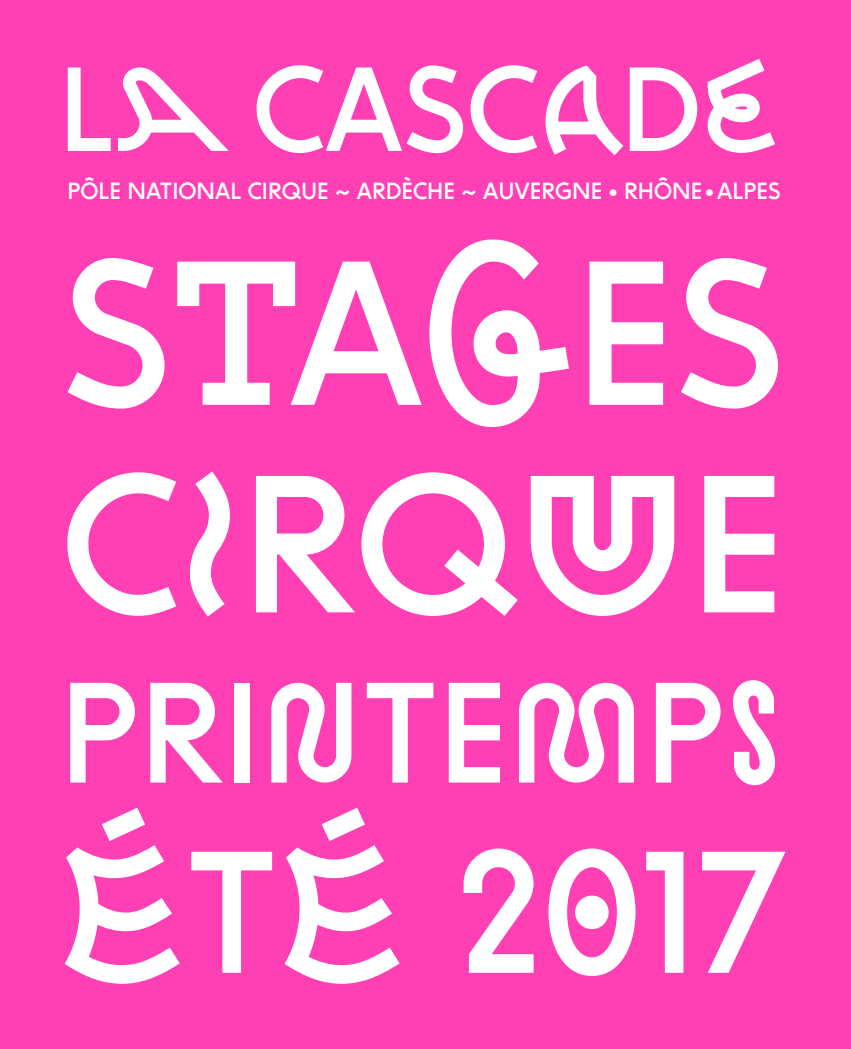
<style>
.page{position:relative;width:851px;height:1049px;background:#fff}
.page>*{position:absolute;margin:0;border:0;box-sizing:border-box;transform-origin:0 0}
.t1{font:210px "ZIGZAG Not Rounded";color:#fff}
.t2{font:200px "ZIGZAG Not Rounded";color:#fff}
.t3{font:177.5px "ZIGZAG Not Rounded";color:#fff}
.t4{font:146.25px "ZIGZAG Not Rounded";color:#fff}
.t5{font:122.25px "ZIGZAG Not Rounded";color:#fff}
.t6{font:24px "ZIGZAG Not Rounded";color:#fff}
</style>
<div class="page">
<div style="left:0;top:0;width:850px;height:1049px;background:#ff3fb4"></div>
<h3 class="t5" style="left:59px;top:38px;width:719px">LA CASCADE</h3>
<p class="t6" style="left:67px;top:176px;width:714px">PÔLE NATIONAL CIRQUE ~ ARDÈCHE ~ AUVERGNE • RHÔNE •ALPES</p>
<h1 class="t1" style="left:61px;top:211px;width:724px">STAGES</h1>
<h2 class="t2" style="left:61px;top:428px;width:725px">CIRQUE</h2>
<h3 class="t4" style="left:59px;top:648px;width:725px">PRINTEMPS</h3>
<h3 class="t3" style="left:58px;top:809px;width:729px">ÉTÉ 2017</h3>
</div>
